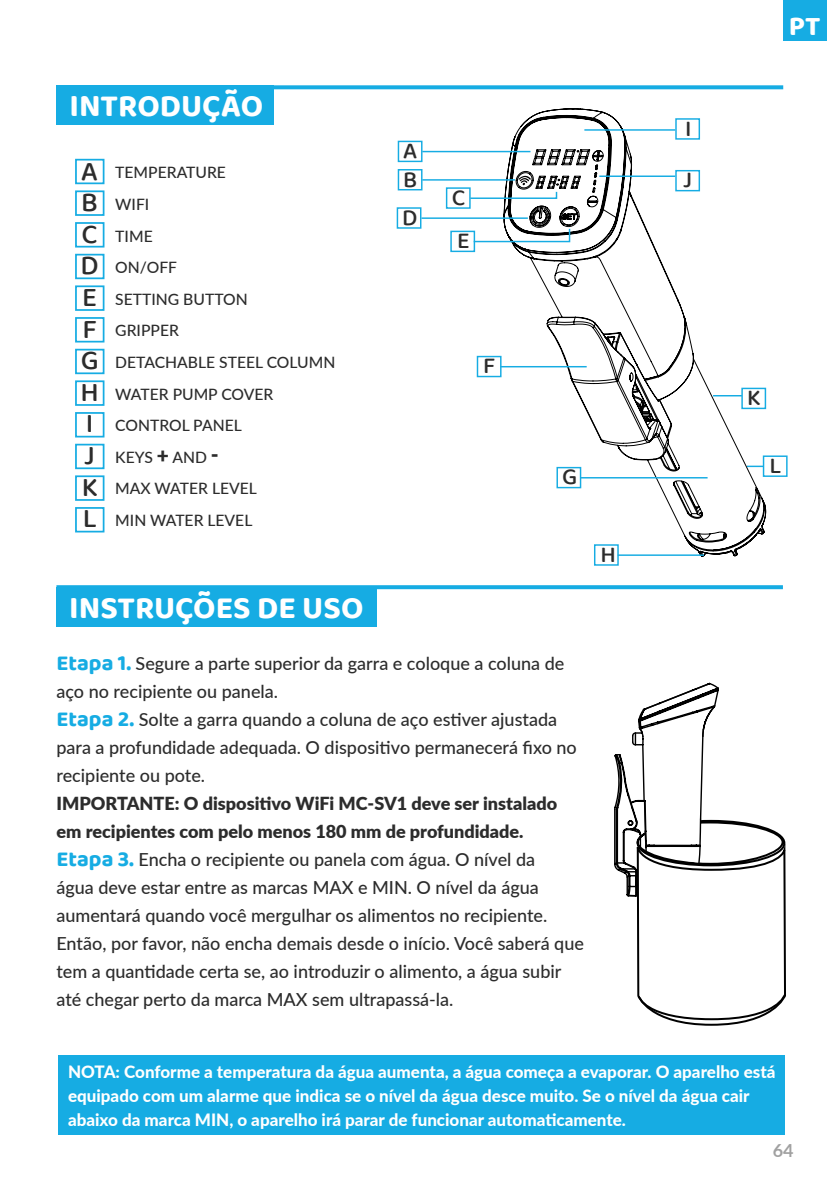
<style>
.page{position:relative;width:840px;height:1191px;background:#fff}
.page>*{position:absolute;margin:0;border:0;box-sizing:border-box;transform-origin:0 0}
.t1{font:700 32px "Baloo 2";color:#fff}
.t2{font:700 28px "Baloo 2";color:#fff}
.t3{font:500 27.8px/31.6px "Baloo 2";color:#2c2c2c}
.t4{font:500 23.4px/29.2px "Baloo 2";color:#2c2c2c}
.t5{font:500 18px/28px "Lato";color:#2c2c2c}
.t6{font:700 18px "Lato";color:#a1a1a1}
.t7{font:800 17px/24px "Lato";color:#fff}
.t8{font:500 15.6px/31.6px "Lato";color:#2c2c2c}
.s1{font-weight:900;font-size:20.8px}
.s2{font-family:"Baloo 2";font-weight:700;font-size:22px;color:#16ace3}
.s3{font-weight:900}
</style>
<div class="page">
<div style="left:782px;top:0;width:43px;height:41px;background:#16ace3"></div>
<svg style="left:502px;top:108px;width:264px;height:449px"></svg>
<div style="left:57px;top:85px;width:217px;height:40px;background:#16ace3"></div>
<svg style="left:274px;top:85px;width:508px;height:4px;background:#28b2e5"></svg>
<div style="left:75px;top:159px;width:29px;height:25px;border:2px solid #16ace3"></div>
<div style="left:75px;top:190px;width:29px;height:26px;border:2px solid #16ace3"></div>
<div style="left:75px;top:222px;width:29px;height:25px;border:2px solid #16ace3"></div>
<div style="left:75px;top:254px;width:29px;height:25px;border:2px solid #16ace3"></div>
<div style="left:75px;top:285px;width:29px;height:26px;border:2px solid #16ace3"></div>
<div style="left:75px;top:317px;width:29px;height:25px;border:2px solid #16ace3"></div>
<div style="left:75px;top:412px;width:29px;height:25px;border:2px solid #16ace3"></div>
<div style="left:75px;top:349px;width:29px;height:25px;border:2px solid #16ace3"></div>
<div style="left:75px;top:444px;width:29px;height:25px;border:2px solid #16ace3"></div>
<div style="left:75px;top:380px;width:29px;height:26px;border:2px solid #16ace3"></div>
<div style="left:75px;top:475px;width:29px;height:26px;border:2px solid #16ace3"></div>
<div style="left:75px;top:507px;width:29px;height:25px;border:2px solid #16ace3"></div>
<hr style="left:422px;top:151px;width:108px;height:1px;background:#16ace3">
<hr style="left:422px;top:179px;width:92px;height:2px;background:#16ace3">
<hr style="left:584px;top:129px;width:91px;height:2px;background:#16ace3">
<hr style="left:599px;top:175px;width:76px;height:2px;background:#16ace3">
<hr style="left:421px;top:217px;width:106px;height:2px;background:#16ace3">
<svg style="left:468px;top:176px;width:89px;height:24px"></svg>
<hr style="left:500px;top:366px;width:86px;height:1px;background:#16ace3">
<svg style="left:712px;top:395px;width:29px;height:1px"></svg>
<svg style="left:746px;top:465px;width:16px;height:2px"></svg>
<hr style="left:617px;top:554px;width:86px;height:2px;background:#16ace3">
<hr style="left:580px;top:477px;width:127px;height:1px;background:#16ace3">
<svg style="left:472px;top:227px;width:98px;height:16px"></svg>
<div style="left:397px;top:141px;width:25px;height:21px;border:1px solid #16ace3"></div>
<div style="left:397px;top:169px;width:25px;height:21px;border:1px solid #16ace3"></div>
<div style="left:396px;top:207px;width:25px;height:22px;border:1px solid #16ace3"></div>
<div style="left:445px;top:187px;width:25px;height:22px;border:1px solid #16ace3"></div>
<div style="left:476px;top:356px;width:25px;height:21px;border:1px solid #16ace3"></div>
<div style="left:675px;top:118px;width:24px;height:22px;border:1px solid #16ace3"></div>
<div style="left:675px;top:170px;width:24px;height:21px;border:1px solid #16ace3"></div>
<div style="left:741px;top:388px;width:24px;height:21px;border:1px solid #16ace3"></div>
<div style="left:762px;top:455px;width:25px;height:22px;border:1px solid #16ace3"></div>
<div style="left:593px;top:544px;width:25px;height:22px;border:1px solid #16ace3"></div>
<div style="left:556px;top:467px;width:25px;height:21px;border:1px solid #16ace3"></div>
<div style="left:450px;top:231px;width:25px;height:21px;border:1px solid #16ace3"></div>
<div style="left:56px;top:587px;width:321px;height:40px;background:#16ace3"></div>
<svg style="left:56px;top:585px;width:726px;height:4px;fill:#16ace3"></svg>
<svg style="left:635px;top:1024px;width:150px;height:111px"></svg>
<svg style="left:614px;top:682px;width:172px;height:342px"></svg>
<div style="left:58px;top:1054px;width:726px;height:80px;background:#16ace3"></div>
<h1 class="t1" style="left:69px;top:86px;width:195px">INTRODUÇÃO</h1>
<h3 class="t3" style="left:80px;top:156px;width:20px">A<br>B<br>C<br>D<br>E<br>F<br>G<br>H<br>I<br>J<br>K<br>L</h3>
<p class="t8" style="left:115px;top:156px;width:21px">Temperatur</p>
<p class="t8" style="left:217px;top:156px;width:11px">E</p>
<p class="t8" style="left:115px;top:188px;width:80px">WIFI<br>TIME<br>ON/OFF<br>SETTING button<br>Gripper<br>Detachable</p>
<p class="t8" style="left:219px;top:346px;width:10px">steel</p>
<p class="t8" style="left:266px;top:346px;width:13px">column</p>
<p class="t8" style="left:115px;top:377px;width:27px">Water</p>
<p class="t8" style="left:172px;top:377px;width:12px">pump</p>
<p class="t8" style="left:221px;top:377px;width:12px">cover</p>
<p class="t8" style="left:115px;top:409px;width:22px">Control</p>
<p class="t8" style="left:115px;top:409px;width:105px;text-indent:78px">Panel<br>KEYS <span class="s1">+</span> AND <span class="s1">-<br></span>MAX water</p>
<p class="t8" style="left:212px;top:472px;width:10px">level</p>
<p class="t8" style="left:115px;top:504px;width:47px">MIN water</p>
<p class="t8" style="left:207px;top:504px;width:10px">level</p>
<p class="t4" style="left:403px;top:137px;width:16px">A<br>B</p>
<p class="t4" style="left:402px;top:203px;width:17px">D</p>
<p class="t4" style="left:451px;top:184px;width:15px">C</p>
<p class="t4" style="left:457px;top:227px;width:14px">E</p>
<p class="t4" style="left:483px;top:352px;width:14px">F</p>
<p class="t4" style="left:562px;top:463px;width:17px">G</p>
<h1 class="t1" style="left:69px;top:588px;width:296px">INSTRUÇÕES DE USO</h1>
<p class="t5" style="left:56px;top:648px;width:521px"><span class="s2">Etapa 1.</span> Segure a parte superior da garra e coloque a coluna de aço no recipiente ou panela.<br><span class="s2">Etapa 2.</span> Solte a garra quando a coluna de aço estiver ajustada para a profundidade adequada. O dispositivo permanecerá fixo no recipiente ou pote.</p>
<p class="t5" style="left:56px;top:788px;width:528px"><span class="s3">IMPORTANTE: O dispositivo WiFi MC-SV1 deve ser instalado em recipientes com pelo menos 180 mm de profundidade.<br></span><span class="s2">Etapa 3.</span> Encha o recipiente ou panela com água. O nível da<br>água deve estar entre as marcas MAX e MIN. O nível da água aumentará quando você mergulhar os alimentos no recipiente.<br>Então, por favor, não encha demais desde o início. Você saberá que tem a quantidade certa se, ao introduzir o alimento, a água subir até chegar perto da marca MAX sem ultrapassá-la.</p>
<p class="t4" style="left:600px;top:540px;width:17px">H</p>
<p class="t4" style="left:685px;top:114px;width:8px">I</p>
<p class="t4" style="left:683px;top:166px;width:11px">J</p>
<h2 class="t2" style="left:788px;top:9px;width:33px">PT</h2>
<p class="t4" style="left:746px;top:384px;width:15px">K</p>
<p class="t4" style="left:769px;top:452px;width:13px">L</p>
<p class="t7" style="left:68px;top:1058px;width:708px">NOTA: Conforme a temperatura da água aumenta, a água começa a evaporar. O aparelho está equipado com um alarme que indica se o nível da água desce muito. Se o nível da água cair abaixo da marca MIN, o aparelho irá parar de funcionar automaticamente.</p>
<p class="t6" style="left:772px;top:1137px;width:22px">64</p>
</div>
